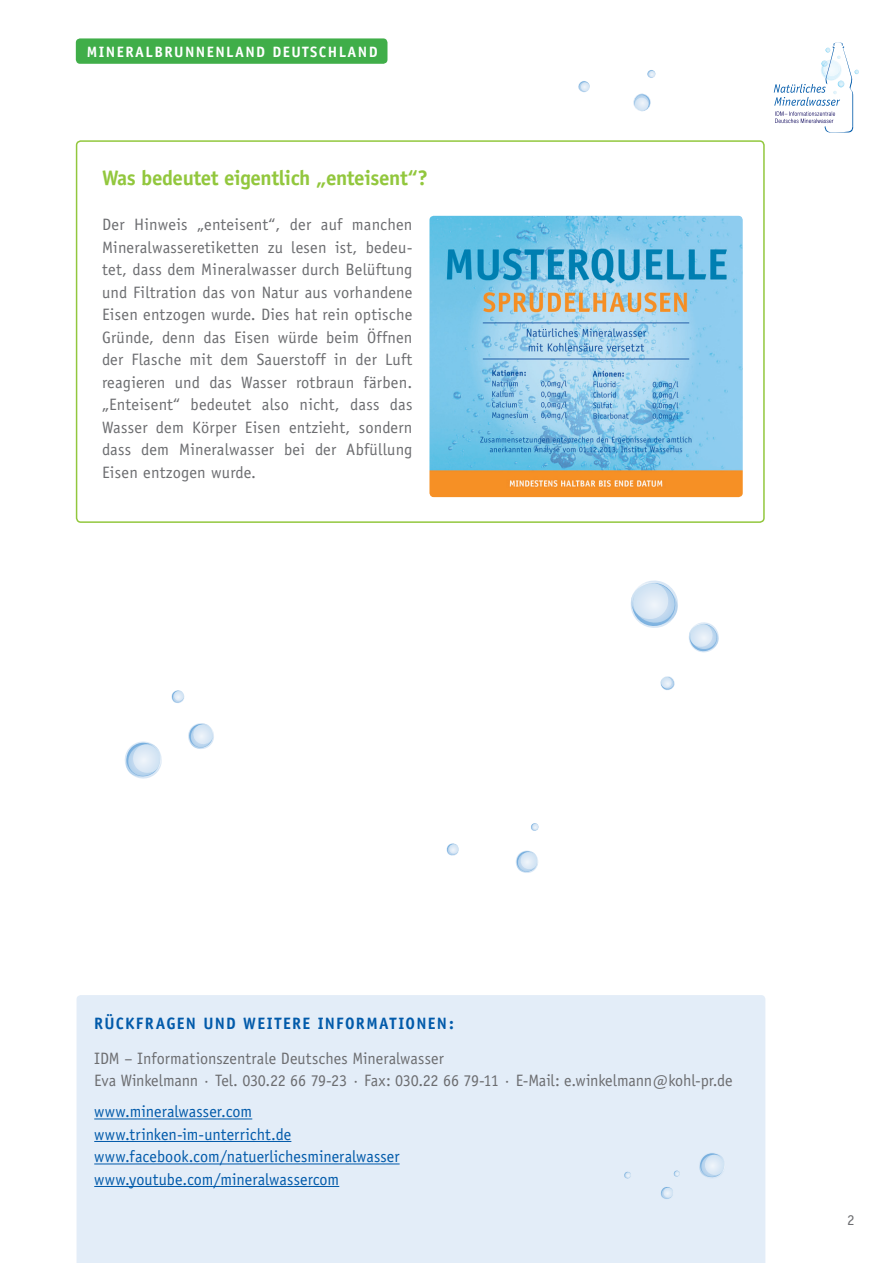
<style>
.page{position:relative;width:893px;height:1263px;background:#fff}
.page>*{position:absolute;margin:0;border:0;box-sizing:border-box;transform-origin:0 0}
.t1{font:700 21px "Officina Sans";color:#92c73d}
.t2{font:16.5px/22.5px "Officina Sans";color:#6c6d70}
.t3{font:16.5px/22.5px "Officina Sans";color:#015aaa}
.t4{font:700 16.5px "Officina Sans";letter-spacing:.08em;color:#015aaa}
.t5{font:700 15px "Officina Sans";letter-spacing:.095em;color:#fff}
.t6{font:15px "Officina Sans";color:#6c6d70}
</style>
<div class="page">
<svg style="left:774px;top:43px;width:85px;height:89px"></svg>
<svg style="left:633px;top:93px;width:18px;height:17px"></svg>
<svg style="left:634px;top:95px;width:15px;height:16px"></svg>
<svg style="left:634px;top:97px;width:15px;height:15px"></svg>
<svg style="left:648px;top:70px;width:7px;height:8px"></svg>
<svg style="left:649px;top:71px;width:7px;height:7px"></svg>
<svg style="left:578px;top:81px;width:9px;height:12px"></svg>
<svg style="left:579px;top:82px;width:11px;height:10px"></svg>
<svg style="left:581px;top:82px;width:9px;height:10px"></svg>
<div style="left:76px;top:140px;width:689px;height:383px;border:2px solid #92c73d;border-radius:4px"></div>
<img style="left:429px;top:216px;width:314px;height:281px">
<div style="left:77px;top:995px;width:688px;height:268px;background:#e3edf8"></div>
<hr style="left:94px;top:1118px;width:158px;height:1px;background:#015aaa">
<hr style="left:94px;top:1141px;width:197px;height:1px;background:#015aaa">
<hr style="left:94px;top:1163px;width:306px;height:1px;background:#015aaa">
<hr style="left:94px;top:1186px;width:245px;height:1px;background:#015aaa">
<svg style="left:697px;top:1150px;width:30px;height:30px"></svg>
<svg style="left:660px;top:1185px;width:14px;height:15px"></svg>
<svg style="left:623px;top:1171px;width:9px;height:8px"></svg>
<svg style="left:673px;top:1170px;width:7px;height:7px"></svg>
<svg style="left:125px;top:741px;width:37px;height:38px"></svg>
<svg style="left:188px;top:723px;width:26px;height:26px"></svg>
<svg style="left:171px;top:690px;width:14px;height:13px"></svg>
<svg style="left:660px;top:676px;width:15px;height:14px"></svg>
<svg style="left:689px;top:622px;width:30px;height:31px"></svg>
<svg style="left:630px;top:580px;width:48px;height:48px"></svg>
<svg style="left:515px;top:850px;width:23px;height:23px"></svg>
<svg style="left:446px;top:843px;width:13px;height:13px"></svg>
<svg style="left:531px;top:823px;width:8px;height:8px"></svg>
<div style="left:76px;top:38px;width:311px;height:26px;background:#40ae49;border-radius:4px"></div>
<p class="t5" style="left:87px;top:43px;width:292px">MINERALBRUNNENLAND DEUTSCHLAND</p>
<p class="t1" style="left:102px;top:165px;width:327px">WAS BEDEUTET EIGENTLICH „ENTEISENT“?</p>
<p class="t2" style="left:102px;top:214px;width:312px;text-align:justify">Der Hinweis „enteisent“, der auf manchen Mineralwasseretiketten zu lesen ist, bedeu&shy;tet, dass dem Mineralwasser durch Belüftung und Filtration das von Natur aus vorhandene Eisen entzogen wurde. Dies hat rein optische Gründe, denn das Eisen würde beim Öffnen der Flasche mit dem Sauerstoff in der Luft reagieren und das Wasser rotbraun färben. „Enteisent“ bedeutet also nicht, dass das Wasser dem Körper Eisen entzieht, sondern dass dem Mineralwasser bei der Abfüllung Eisen entzogen wurde.</p>
<p class="t4" style="left:94px;top:1013px;width:361px">RÜCKFRAGEN UND WEITERE INFORMATIONEN:</p>
<p class="t2" style="left:94px;top:1047px;width:640px">IDM – Informationszentrale Deutsches Mineralwasser<br>Eva Winkelmann · Tel. 030.22 66 79-23 · Fax: 030.22 66 79-11 · E-Mail: e.winkelmann@kohl-pr.de</p>
<p class="t3" style="left:94px;top:1100px;width:307px">www.mineralwasser.com www.trinken-im-unterricht.de www.facebook.com/natuerlichesmineralwasser www.youtube.com/mineralwassercom</p>
<p class="t6" style="left:847px;top:1211px;width:9px">2</p>
</div>
